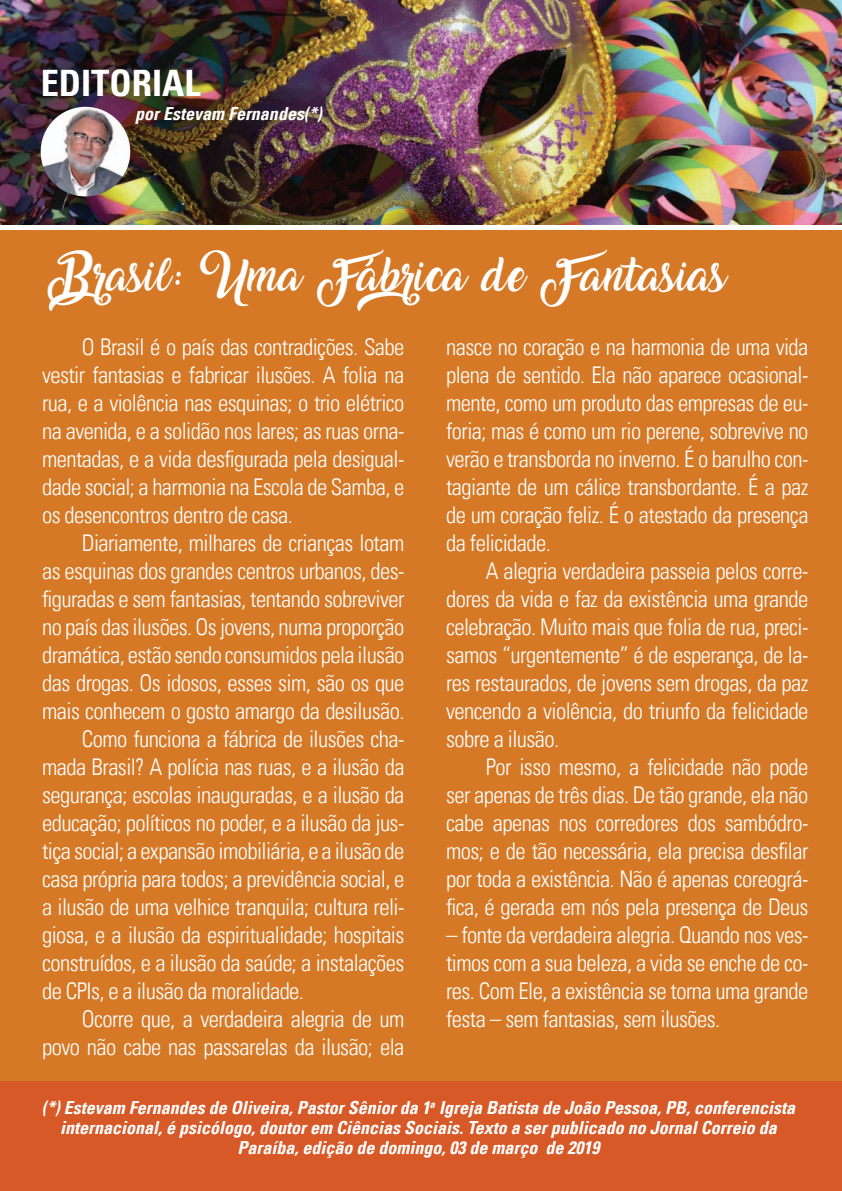
<style>
.page{position:relative;width:842px;height:1191px;background:#fff}
.page>*{position:absolute;margin:0;border:0;box-sizing:border-box;transform-origin:0 0}
.t1{font:700 condensed 36.4px "Univers LT";color:#fff}
.t2{font:30.2px "Amarillo";letter-spacing:.025em;color:#fff}
.t3{font:300 condensed 23px/28px "Univers LT";letter-spacing:-.025em;color:#fff;text-align:justify}
.t4{font:italic 700 condensed 18px/20px "Univers LT";color:#fff;text-align:center}
</style>
<div class="page">
<img style="left:0;top:0;width:842px;height:224px">
<div style="left:0;top:230px;width:842px;height:918px;background:#d57927"></div>
<div style="left:0;top:1081px;width:842px;height:110px;background:#d65927"></div>
<div style="left:36px;top:62px;width:179px;height:49px;background:#231f20;opacity:.32"></div>
<div style="left:131px;top:102px;width:208px;height:37px;background:#231f20;opacity:.38"></div>
<img style="left:41px;top:107px;width:89px;height:89px;border-radius:45px">
<p class="t1" style="left:41px;top:61px;width:161px">EDITORIAL</p>
<p class="t4" style="left:135px;top:103px;width:188px">por Estevam Fernandes(*)</p>
<p class="t2" style="left:51px;top:263px;width:676px">B rasil: Uma Fábrica de Fantasias</p>
<p class="t3" style="left:42px;top:332px;width:364px;text-indent:40px">O Brasil é o país das contradições. Sabe vestir fantasias e fabricar ilusões. A folia na rua, e a violência nas esquinas; o trio elétrico na avenida, e a solidão nos lares; as ruas orna&shy;mentadas, e a vida desfigurada pela desigual&shy;dade social; a harmonia na Escola de Samba, e os desencontros dentro de casa.</p>
<p class="t3" style="left:42px;top:528px;width:364px;text-indent:40px">Diariamente, milhares de crianças lotam as esquinas dos grandes centros urbanos, des&shy;figuradas e sem fantasias, tentando sobreviver no país das ilusões. Os jovens, numa proporção dramática, estão sendo consumidos pela ilusão das drogas. Os idosos, esses sim, são os que mais conhecem o gosto amargo da desilusão.</p>
<p class="t3" style="left:42px;top:724px;width:364px;text-indent:40px">Como funciona a fábrica de ilusões cha&shy;mada Brasil? A polícia nas ruas, e a ilusão da segurança; escolas inauguradas, e a ilusão da educação; políticos no poder, e a ilusão da jus&shy;tiça social; a expansão imobiliária, e a ilusão de casa própria para todos; a previdência social, e a ilusão de uma velhice tranquila; cultura reli&shy;giosa, e a ilusão da espiritualidade; hospitais construídos, e a ilusão da saúde; a instalações de CPIs, e a ilusão da moralidade.</p>
<p class="t3" style="left:42px;top:1004px;width:364px;text-align:right">Ocorre que, a verdadeira alegria de um povo não cabe nas passarelas da ilusão; ela</p>
<p class="t3" style="left:446px;top:332px;width:364px">nasce no coração e na harmonia de uma vida plena de sentido. Ela não aparece ocasional&shy;mente, como um produto das empresas de eu&shy;foria; mas é como um rio perene, sobrevive no verão e transborda no inverno. É o barulho con&shy;tagiante de um cálice transbordante. É a paz de um coração feliz. É o atestado da presença da felicidade.</p>
<p class="t3" style="left:446px;top:556px;width:364px;text-indent:40px">A alegria verdadeira passeia pelos corre&shy;dores da vida e faz da existência uma grande celebração. Muito mais que folia de rua, preci&shy;samos “urgentemente” é de esperança, de la&shy;res restaurados, de jovens sem drogas, da paz vencendo a violência, do triunfo da felicidade sobre a ilusão.</p>
<p class="t3" style="left:446px;top:752px;width:364px;text-indent:40px">Por isso mesmo, a felicidade não pode ser apenas de três dias. De tão grande, ela não cabe apenas nos corredores dos sambódro&shy;mos; e de tão necessária, ela precisa desfilar por toda a existência. Não é apenas coreográ&shy;fica, é gerada em nós pela presença de Deus</p>
<p class="t3" style="left:446px;top:920px;width:364px">– fonte da verdadeira alegria. Quando nos ves&shy;timos com a sua beleza, a vida se enche de co&shy;res. Com Ele, a existência se torna uma grande festa – sem fantasias, sem ilusões.</p>
<p class="t4" style="left:42px;top:1097px;width:755px">(*) Estevam Fernandes de Oliveira, Pastor Sênior da 1<sup>a</sup> Igreja Batista de João Pessoa, PB, conferencista internacional, é psicólogo, doutor em Ciências Sociais. Texto a ser publicado no Jornal Correio da<br>Paraíba, edição de domingo, 03 de março de 2019</p>
</div>
